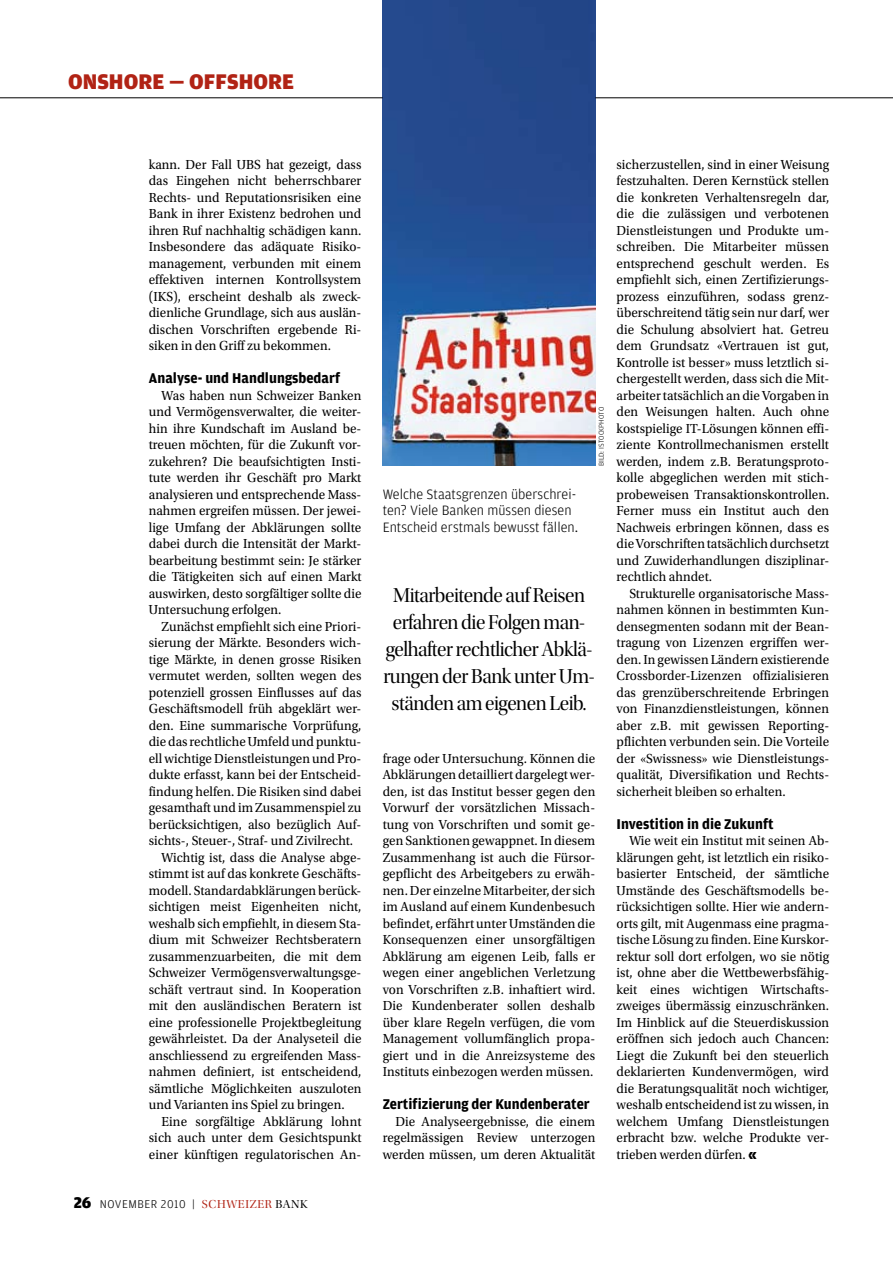
<style>
.page{position:relative;width:893px;height:1263px;background:#fff}
.page>*{position:absolute;margin:0;border:0;box-sizing:border-box;transform-origin:0 0}
.t1{font:900 22.5px "Amplitude";color:#b12315}
.t2{font:21px/27px "Utopia Std Disp";letter-spacing:-.025em;color:#000;text-align:center;scale:.95 1}
.t3{font:700 15px "Amplitude";color:#000;scale:.95 1}
.t4{font:300 14.4px/16.5px "Amplitude";color:#000}
.t5{font:13.8px/16.5px "Utopia Std";color:#000;text-align:justify;scale:.95 1}
.t6{font:300 12px "Amplitude";letter-spacing:.04em;color:#000}
.t7{font:300 7.5px "Amplitude";color:#000}
.s1{font-weight:900;font-size:16.5px}
.s2{font-family:"Utopia Std Disp";font-weight:400;color:#b12315}
.s3{font-family:"Utopia Std Disp";font-weight:400}
.s4{font-family:"Amplitude";font-weight:900;font-size:16.5px}
</style>
<div class="page">
<img style="left:382px;top:0;width:213px;height:466px">
<hr style="left:0;top:97px;width:383px;height:1px;background:#000">
<hr style="left:595px;top:97px;width:298px;height:1px;background:#000">
<h1 class="t1" style="left:68px;top:69px;width:228px">ONSHORE — OFFSHORE</h1>
<p class="t5" style="left:149px;top:156px;width:225px;text-align:left">kann. Der Fall UBS hat gezeigt, dass das Eingehen nicht beherrschbarer Rechts- und Reputationsrisiken eine Bank in ihrer Existenz bedrohen und ihren Ruf nachhaltig schädigen kann.<br>Insbesondere das adäquate Risiko&shy;management, verbunden mit einem effektiven internen Kontrollsystem (IKS), erscheint deshalb als zweck&shy;dienliche Grundlage, sich aus auslän&shy;dischen Vorschriften ergebende Ri&shy;siken in den Griff zu bekommen.</p>
<p class="t3" style="left:149px;top:370px;width:203px">Analyse- und Handlungsbedarf</p>
<p class="t5" style="left:149px;top:387px;width:225px;text-indent:13px">Was haben nun Schweizer Banken und Vermögensverwalter, die weiter&shy;hin ihre Kundschaft im Ausland be&shy;treuen möchten, für die Zukunft vor&shy;zukehren? Die beaufsichtigten Insti&shy;tute werden ihr Geschäft pro Markt analysieren und entsprechende Mass&shy;nahmen ergreifen müssen. Der jewei&shy;lige Umfang der Abklärungen sollte dabei durch die Intensität der Markt&shy;bearbeitung bestimmt sein: Je stärker die Tätigkeiten sich auf einen Markt auswirken, desto sorgfältiger sollte die Untersuchung erfolgen.</p>
<p class="t5" style="left:162px;top:618px;width:212px">Zunächst empfiehlt sich eine Priori-</p>
<p class="t5" style="left:149px;top:635px;width:225px">sierung der Märkte. Besonders wich-</p>
<p class="t5" style="left:149px;top:651px;width:225px">tige Märkte, in denen grosse Risiken</p>
<p class="t5" style="left:149px;top:668px;width:225px">vermutet werden, sollten wegen des</p>
<p class="t5" style="left:149px;top:684px;width:225px">potenziell grossen Einflusses auf das</p>
<p class="t5" style="left:149px;top:701px;width:225px">Geschäftsmodell früh abgeklärt wer-</p>
<p class="t5" style="left:149px;top:717px;width:225px">den. Eine summarische Vorprüfung,</p>
<p class="t5" style="left:149px;top:734px;width:225px">die das rechtliche Umfeld und punktu-</p>
<p class="t5" style="left:149px;top:750px;width:225px">ell wichtige Dienstleistungen und Pro-</p>
<p class="t5" style="left:149px;top:767px;width:225px">dukte erfasst, kann bei der Entscheid-</p>
<p class="t5" style="left:149px;top:783px;width:225px">findung helfen. Die Risiken sind dabei</p>
<p class="t5" style="left:149px;top:800px;width:225px">gesamthaft und im Zusammenspiel zu</p>
<p class="t5" style="left:149px;top:816px;width:225px">berücksichtigen, also bezüglich Auf-</p>
<p class="t5" style="left:149px;top:833px;width:217px">sichts-, Steuer-, Straf- und Zivilrecht.</p>
<p class="t5" style="left:162px;top:849px;width:212px">Wichtig ist, dass die Analyse abge-</p>
<p class="t5" style="left:149px;top:866px;width:225px">stimmt ist auf das konkrete Geschäfts-</p>
<p class="t5" style="left:149px;top:882px;width:225px">modell. Standardabklärungen berück-</p>
<p class="t5" style="left:149px;top:899px;width:225px">sichtigen meist Eigenheiten nicht,</p>
<p class="t5" style="left:149px;top:915px;width:225px">weshalb sich empfiehlt, in diesem Sta-</p>
<p class="t5" style="left:149px;top:932px;width:225px">dium mit Schweizer Rechtsberatern</p>
<p class="t5" style="left:149px;top:948px;width:225px">zusammenzuarbeiten, die mit dem</p>
<p class="t5" style="left:149px;top:965px;width:225px">Schweizer Vermögensverwaltungsge-</p>
<p class="t5" style="left:149px;top:981px;width:225px">schäft vertraut sind. In Kooperation</p>
<p class="t5" style="left:149px;top:998px;width:225px">mit den ausländischen Beratern ist</p>
<p class="t5" style="left:149px;top:1014px;width:225px">eine professionelle Projektbegleitung</p>
<p class="t5" style="left:149px;top:1031px;width:225px">gewährleistet. Da der Analyseteil die</p>
<p class="t5" style="left:149px;top:1047px;width:225px">anschliessend zu ergreifenden Mass-</p>
<p class="t5" style="left:149px;top:1064px;width:225px">nahmen definiert, ist entscheidend,</p>
<p class="t5" style="left:149px;top:1080px;width:225px">sämtliche Möglichkeiten auszuloten</p>
<p class="t5" style="left:149px;top:1097px;width:208px">und Varianten ins Spiel zu bringen.</p>
<p class="t5" style="left:162px;top:1113px;width:212px">Eine sorgfältige Abklärung lohnt</p>
<p class="t5" style="left:149px;top:1130px;width:225px">sich auch unter dem Gesichtspunkt</p>
<p class="t5" style="left:149px;top:1146px;width:225px">einer künftigen regulatorischen An-</p>
<p class="t6" style="left:74px;top:1197px;width:236px"><span class="s1">26</span> N ovember 2010 | <span class="s2">SCHWEIZER</span> <span class="s3">BANK</span></p>
<p class="t4" style="left:383px;top:486px;width:197px">Welche Staatsgrenzen überschrei&shy;ten? Viele Banken müssen diesen<br>Entscheid erstmals bewusst fällen.</p>
<p class="t7" style="left:597px;top:466px;width:60px;rotate:-90deg">BILD: ISTOCKPHOTO</p>
<h2 class="t2" style="left:383px;top:582px;width:224px">Mitarbeitende auf Reisen erfahren die Folgen man&shy;gelhafter rechtlicher Abklä&shy;rungen der Bank unter Um&shy;ständen am eigenen Leib.</h2>
<p class="t5" style="left:383px;top:750px;width:225px">frage oder Untersuchung. Können die Abklärungen detailliert dargelegt wer&shy;den, ist das Institut besser gegen den Vorwurf der vorsätzlichen Missach&shy;tung von Vorschriften und somit ge&shy;gen Sanktionen gewappnet. In diesem Zusammenhang ist auch die Fürsor&shy;gepflicht des Arbeitgebers zu erwäh&shy;nen. Der einzelne Mitarbeiter, der sich im Ausland auf einem Kundenbesuch befindet, erfährt unter Umständen die Konsequenzen einer unsorgfältigen Abklärung am eigenen Leib, falls er wegen einer angeblichen Verletzung von Vorschriften z.B. inhaftiert wird.<br>Die Kundenberater sollen deshalb über klare Regeln verfügen, die vom Management vollumfänglich propa&shy;giert und in die Anreizsysteme des Instituts einbezogen werden müssen.</p>
<p class="t3" style="left:383px;top:1096px;width:220px">Zertifizierung der Kundenberater</p>
<p class="t5" style="left:383px;top:1113px;width:225px;text-indent:13px">Die Analyseergebnisse, die einem regelmässigen Review unterzogen werden müssen, um deren Aktualität</p>
<p class="t5" style="left:617px;top:156px;width:225px;text-align:left">sicherzustellen, sind in einer Weisung festzuhalten. Deren Kernstück stellen die konkreten Verhaltensregeln dar, die die zulässigen und verbotenen Dienstleistungen und Produkte um&shy;schreiben. Die Mitarbeiter müssen entsprechend geschult werden. Es empfiehlt sich, einen Zertifizierungs&shy;prozess einzuführen, sodass grenz&shy;überschreitend tätig sein nur darf, wer die Schulung absolviert hat. Getreu dem Grundsatz «Vertrauen ist gut, Kontrolle ist besser» muss letztlich si&shy;chergestellt werden, dass sich die Mit&shy;arbeiter tatsächlich an die Vorgaben in den Weisungen halten. Auch ohne kostspielige IT-Lösungen können effi&shy;ziente Kontrollmechanismen erstellt werden, indem z.B. Beratungsproto&shy;kolle abgeglichen werden mit stich&shy;probeweisen Transaktionskontrollen.<br>Ferner muss ein Institut auch den Nachweis erbringen können, dass es die Vorschriften tatsächlich durchsetzt und Zuwiderhandlungen disziplinar&shy;rechtlich ahndet.</p>
<p class="t5" style="left:617px;top:585px;width:225px;text-align:left;text-indent:13px">Strukturelle organisatorische Mass&shy;nahmen können in bestimmten Kun&shy;densegmenten sodann mit der Bean&shy;tragung von Lizenzen ergriffen wer&shy;den. In gewissen Ländern existierende Crossborder-Lizenzen offizialisieren das grenzüberschreitende Erbringen von Finanzdienstleistungen, können aber z.B. mit gewissen Reporting&shy;pflichten verbunden sein. Die Vorteile der «Swissness» wie Dienstleistungs&shy;qualität, Diversifikation und Rechts&shy;sicherheit bleiben so erhalten.</p>
<p class="t3" style="left:617px;top:815px;width:167px">Investition in die Zukunft</p>
<p class="t5" style="left:617px;top:833px;width:225px;text-indent:13px">Wie weit ein Institut mit seinen Ab&shy;klärungen geht, ist letztlich ein risiko&shy;basierter Entscheid, der sämtliche Umstände des Geschäftsmodells be&shy;rücksichtigen sollte. Hier wie andern&shy;orts gilt, mit Augenmass eine pragma&shy;tische Lösung zu finden. Eine Kurskor&shy;rektur soll dort erfolgen, wo sie nötig ist, ohne aber die Wettbewerbsfähig&shy;keit eines wichtigen Wirtschafts&shy;zweiges übermässig einzuschränken.<br>Im Hinblick auf die Steuerdiskussion eröffnen sich jedoch auch Chancen:<br>Liegt die Zukunft bei den steuerlich deklarierten Kundenvermögen, wird die Beratungsqualität noch wichtiger, weshalb entscheidend ist zu wissen, in welchem Umfang Dienstleistungen erbracht bzw. welche Produkte ver&shy;trieben werden dürfen. <span class="s4">«</span></p>
</div>
